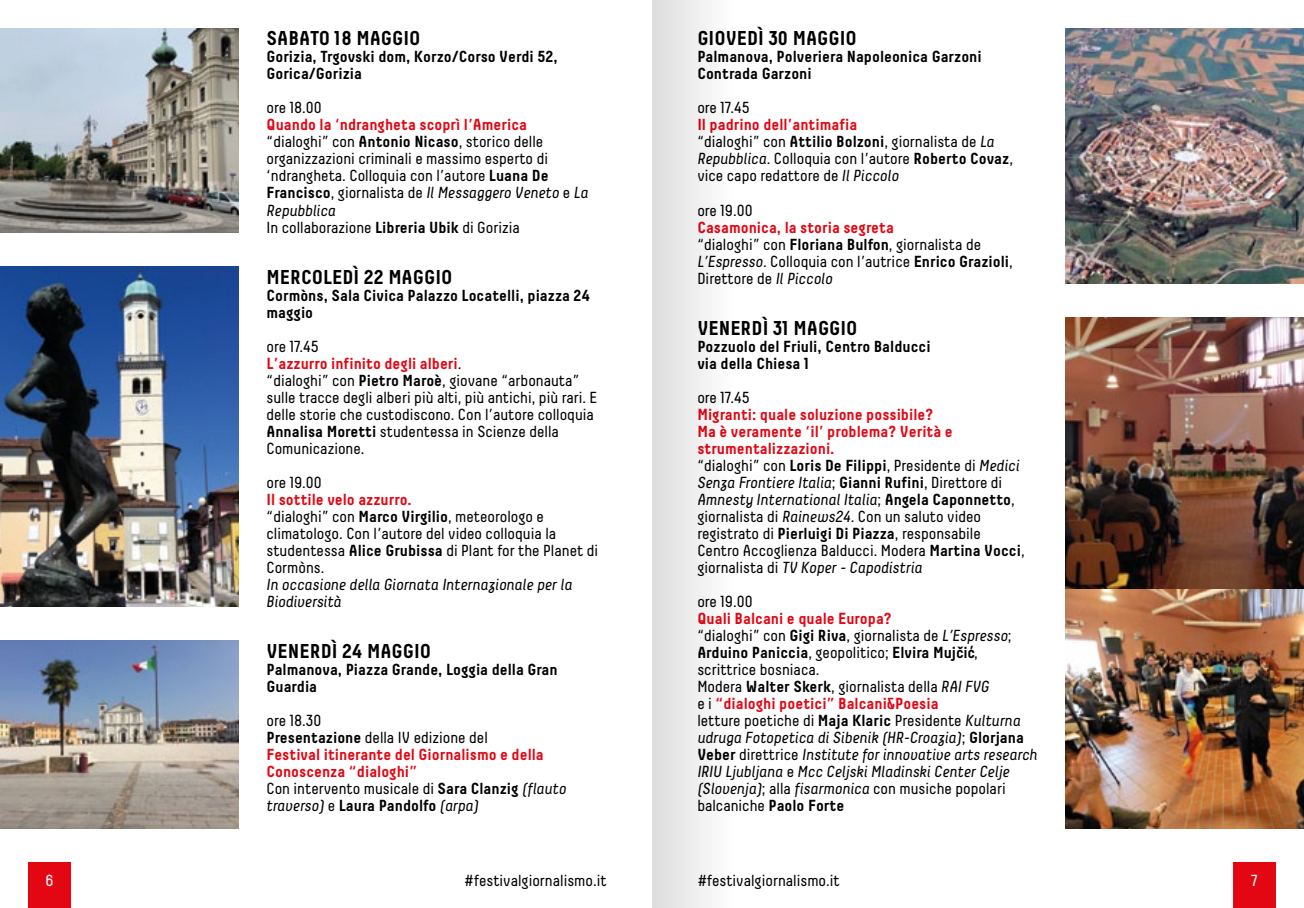
<style>
.page{position:relative;width:1304px;height:908px;background:#fff}
.page>*{position:absolute;margin:0;border:0;box-sizing:border-box;transform-origin:0 0}
.t1{font:700 20px "Decima";color:#000}
.t2{font:16px/17px "Decima";color:#000}
.t3{font:italic 16px/17px "Decima";color:#000}
.t4{font:700 16px/17px "Decima";color:#000}
.t5{font:700 16px/17px "Decima";color:#e30613}
.t6{font:16px "Decima";color:#fff}
.s1{font-weight:700;color:#e30613}
.s2{font-weight:700}
.s3{font-style:italic}
.s4{font-weight:400;color:#000}
.s5{color:#000}
.s6{font-weight:400;font-style:italic;color:#000}
.s7{font-weight:700;font-style:normal;color:#e30613}
.s8{font-style:normal}
.s9{font-weight:700;font-style:normal}
</style>
<div class="page">
<div style="left:28px;top:862px;width:43px;height:45px;background:#e30613"></div>
<div style="left:1233px;top:862px;width:43px;height:45px;background:#e30613"></div>
<img style="left:0;top:28px;width:238px;height:204px">
<img style="left:0;top:266px;width:238px;height:340px">
<img style="left:0;top:640px;width:238px;height:187px">
<img style="left:1066px;top:28px;width:238px;height:255px">
<img style="left:1066px;top:317px;width:238px;height:510px">
<div style="left:652px;top:0;width:164px;height:907px;background:linear-gradient(to right,#e6e6e6,#fff)"></div>
<p class="t1" style="left:266px;top:27px;width:156px">Sabato 18 maggio</p>
<p class="t4" style="left:266px;top:48px;width:293px">Gorizia, Trgovski dom, Korzo/Corso Verdi 52,<br>Gorica/Gorizia</p>
<p class="t2" style="left:266px;top:99px;width:57px">ore 18.00</p>
<p class="t2" style="left:266px;top:116px;width:324px"><span class="s1">Quando la ‘ndrangheta scoprì l’America </span>“dialoghi” con <span class="s2">Antonio Nicaso</span>, storico delle organizzazioni criminali e massimo esperto di ‘ndrangheta. Colloquia con l’autore <span class="s2">Luana De Francisco</span>, giornalista de <span class="s3">Il Messaggero Veneto</span> e <span class="s3">La Repubblica<br></span>In collaborazione <span class="s2">Libreria Ubik</span> di Gorizia</p>
<p class="t1" style="left:266px;top:265px;width:187px">M ercoledì 22 maggio</p>
<p class="t4" style="left:266px;top:286px;width:325px">Cormòns, Sala Civica Palazzo Locatelli, piazza 24 maggio</p>
<p class="t2" style="left:266px;top:337px;width:330px">ore 17.45<br><span class="s1">L’azzurro infinito degli alberi</span><span class="s3">.<br></span>“dialoghi” con <span class="s2">Pietro Maroè</span>, giovane “arbonauta” sulle tracce degli alberi più alti, più antichi, più rari. E delle storie che custodiscono. Con l’autore colloquia <span class="s2">Annalisa Moretti</span> studentessa in Scienze della Comunicazione.</p>
<p class="t2" style="left:266px;top:473px;width:57px">ore 19.00</p>
<p class="t2" style="left:266px;top:490px;width:333px"><span class="s1">Il sottile velo azzurro.<br></span>“dialoghi” con <span class="s2">Marco Virgilio</span>, meteorologo e climatologo. Con l’autore del video colloquia la studentessa <span class="s2">Alice Grubissa</span> di Plant for the Planet di Cormòns.</p>
<p class="t3" style="left:266px;top:575px;width:307px">In occasione della Giornata Internazionale per la<br>Biodiversità</p>
<p class="t1" style="left:266px;top:639px;width:166px">Venerdì 24 maggio</p>
<p class="t4" style="left:266px;top:660px;width:293px">Palmanova, Piazza Grande, Loggia della Gran<br>Guardia</p>
<p class="t5" style="left:266px;top:711px;width:301px"><span class="s4">ore 18.30<br></span><span class="s5">Presentazione</span> <span class="s4">della IV edizione del<br></span>Festival itinerante del Giornalismo e della<br>Conoscenza “dialoghi”<br><span class="s4">Con intervento musicale di</span> <span class="s5">Sara Clanzig</span> <span class="s6">(flauto traverso)</span> <span class="s4">e</span> <span class="s5">Laura Pandolfo</span> <span class="s6">(arpa)</span></p>
<p class="t1" style="left:697px;top:27px;width:161px">Giovedì 30 maggio</p>
<p class="t4" style="left:697px;top:48px;width:286px">Palmanova, Polveriera Napoleonica Garzoni<br>Contrada Garzoni</p>
<p class="t2" style="left:697px;top:99px;width:54px">ore 17.45</p>
<p class="t2" style="left:697px;top:116px;width:317px"><span class="s1">Il padrino dell’antimafia<br></span>“dialoghi” con <span class="s2">Attilio Bolzoni</span>, giornalista de <span class="s3">La Repubblica.</span> Colloquia con l’autore <span class="s2">Roberto Covaz</span>, vice capo redattore de <span class="s3">Il Piccolo</span></p>
<p class="t2" style="left:697px;top:201px;width:57px">ore 19.00</p>
<p class="t2" style="left:697px;top:218px;width:317px"><span class="s1">Casamonica, la storia segreta<br></span>“dialoghi” con <span class="s2">Floriana Bulfon</span>, giornalista de <span class="s3">L’Espresso.</span> Colloquia con l’autrice <span class="s2">Enrico Grazioli</span>, Direttore de <span class="s3">Il Piccolo</span></p>
<p class="t1" style="left:697px;top:316px;width:162px">Venerdì 31 maggio</p>
<p class="t4" style="left:697px;top:337px;width:235px">Pozzuolo del Friuli, Centro Balducci via della Chiesa 1</p>
<p class="t2" style="left:697px;top:388px;width:54px">ore 17.45</p>
<p class="t2" style="left:697px;top:405px;width:329px"><span class="s1">Migranti: quale soluzione possibile?<br>Ma è veramente ‘il’ problema? Verità e strumentalizzazioni.<br></span>“dialoghi” con <span class="s2">Loris De Filippi</span>, Presidente di <span class="s3">Medici Senza Frontiere Italia</span>; <span class="s2">Gianni Rufini</span>, Direttore di <span class="s3">Amnesty International Italia</span>; <span class="s2">Angela Caponnetto</span>, giornalista di <span class="s3">Rainews24.</span> Con un saluto video registrato di <span class="s2">Pierluigi Di Piazza</span>, responsabile Centro Accoglienza Balducci. Modera <span class="s2">Martina Vocci</span>, giornalista di <span class="s3">TV Koper - Capodistria</span></p>
<p class="t2" style="left:697px;top:592px;width:57px">ore 19.00</p>
<p class="t3" style="left:697px;top:609px;width:342px"><span class="s7">Quali Balcani e quale Europa?<br></span><span class="s8">“dialoghi” con</span> <span class="s9">Gigi Riva</span><span class="s8">, giornalista de</span> L’Espresso<span class="s8">; </span><span class="s9">Arduino Paniccia</span><span class="s8">, geopolitico;</span> <span class="s9">Elvira Mujcˇic’</span><span class="s8">, scrittrice bosniaca.<br>Modera</span> <span class="s9">Walter Skerk</span><span class="s8">, giornalista della</span> RAI FVG<br><span class="s8">e i</span> <span class="s7">“dialoghi poetici” Balcani&amp;Poesia<br></span><span class="s8">letture poetiche di</span> <span class="s9">Maja Klaric</span> <span class="s8">Presidente</span> Kulturna udruga Fotopetica di Sibenik (HR-Croazia)<span class="s8">;</span> <span class="s9">Glorjana Veber</span> <span class="s8">direttrice</span> Institute for innovative arts research IRIU Ljubljana <span class="s8">e</span> Mcc Celjski Mladinski Center Celje (Slovenja)<span class="s8">; alla</span> fisarmonica <span class="s8">con musiche popolari balcaniche</span> <span class="s9">Paolo Forte</span></p>
<p class="t6" style="left:46px;top:871px;width:10px">6</p>
<p class="t2" style="left:464px;top:871px;width:144px">#festivalgiornalismo.it</p>
<p class="t2" style="left:697px;top:871px;width:144px">#festivalgiornalismo.it</p>
<p class="t6" style="left:1251px;top:871px;width:8px">7</p>
</div>
